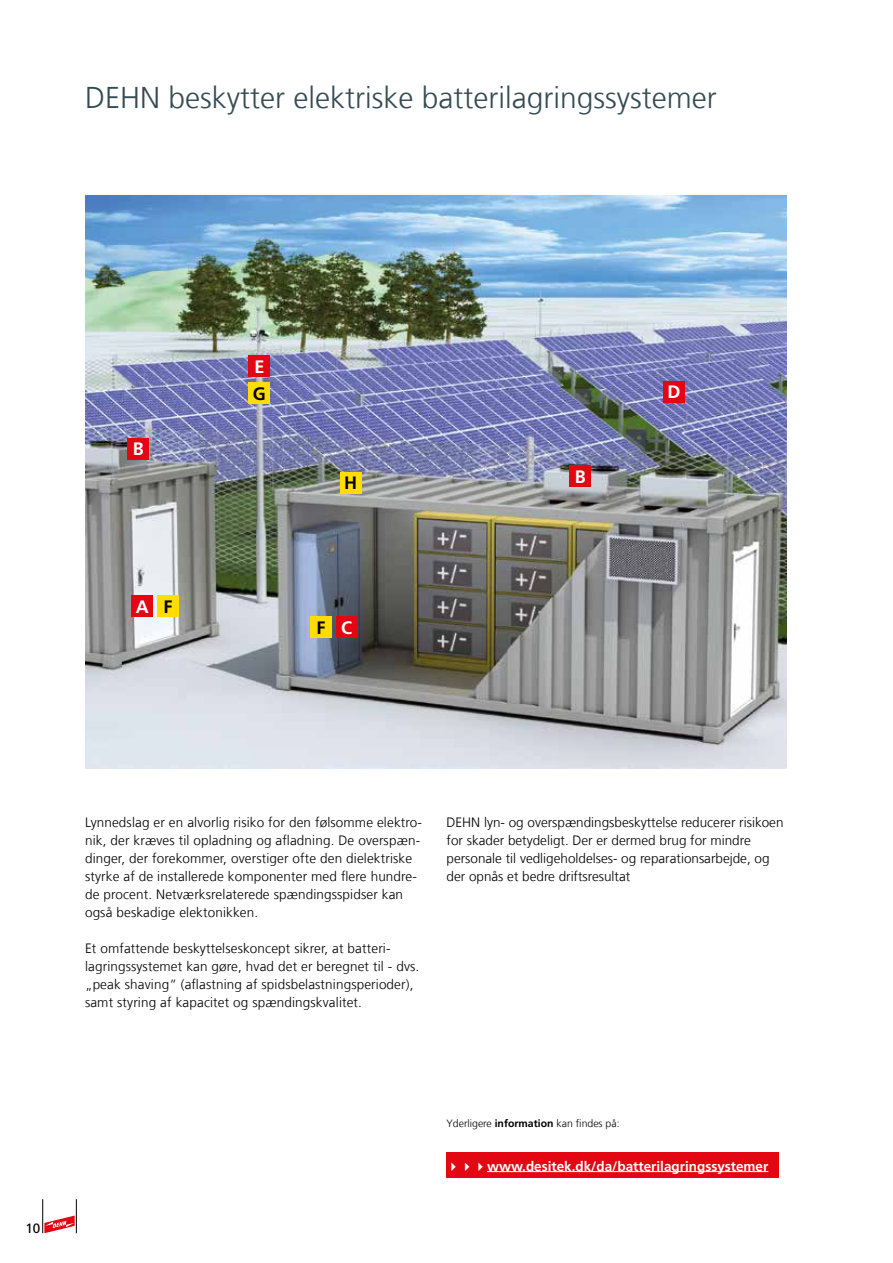
<style>
.page{position:relative;width:893px;height:1263px;background:#fff}
.page>*{position:absolute;margin:0;border:0;box-sizing:border-box;transform-origin:0 0}
.t1{font:300 30px "Frutiger LT Com";color:#354b54}
.t2{font:700 18px "Frutiger LT Com";color:#fff}
.t3{font:700 18px "Frutiger LT Com";color:#000}
.t4{font:300 13.5px/18px "Frutiger LT Com";letter-spacing:.01em;color:#000}
.t5{font:700 13.5px "Frutiger LT Com";color:#fff}
.t6{font:13.5px "Frutiger LT Com";color:#000}
.t7{font:300 10.5px "Frutiger LT Com";color:#000}
.s1{color:#fff}
.s2{font-weight:700}
</style>
<div class="page">
<div style="left:446px;top:1152px;width:333px;height:26px;background:#e30613"></div>
<hr style="left:487px;top:1171px;width:281px;height:1px;background:#fff">
<img style="left:85px;top:196px;width:702px;height:572px">
<div style="left:663px;top:381px;width:22px;height:21px;background:#e30613"></div>
<div style="left:570px;top:465px;width:21px;height:21px;background:#e30613"></div>
<div style="left:128px;top:438px;width:21px;height:21px;background:#e30613"></div>
<div style="left:132px;top:595px;width:21px;height:22px;background:#e30613"></div>
<div style="left:336px;top:617px;width:21px;height:21px;background:#e30613"></div>
<div style="left:310px;top:617px;width:22px;height:21px;background:#fd0"></div>
<div style="left:157px;top:595px;width:22px;height:22px;background:#fd0"></div>
<div style="left:340px;top:472px;width:21px;height:21px;background:#fd0"></div>
<div style="left:249px;top:355px;width:21px;height:22px;background:#e30613"></div>
<div style="left:249px;top:383px;width:21px;height:21px;background:#fd0"></div>
<svg style="left:44px;top:1215px;width:31px;height:18px"></svg>
<hr style="left:42px;top:1199px;width:1px;height:34px;background:#000">
<hr style="left:76px;top:1199px;width:1px;height:34px;background:#000">
<h1 class="t1" style="left:85px;top:80px;width:633px">DEHN beskytter elektriske batterilagringssystemer</h1>
<h2 class="t2" style="left:133px;top:439px;width:12px">B</h2>
<h2 class="t2" style="left:136px;top:596px;width:14px">A</h2>
<h2 class="t3" style="left:163px;top:596px;width:10px">F</h2>
<h2 class="t2" style="left:254px;top:356px;width:12px">E</h2>
<h2 class="t3" style="left:253px;top:383px;width:14px">G</h2>
<h2 class="t3" style="left:344px;top:473px;width:14px">H</h2>
<h2 class="t3" style="left:317px;top:617px;width:37px">F <span class="s1">C</span></h2>
<h2 class="t2" style="left:575px;top:466px;width:12px">B</h2>
<h2 class="t2" style="left:667px;top:382px;width:14px">D</h2>
<p class="t6" style="left:25px;top:1220px;width:17px">10</p>
<p class="t4" style="left:85px;top:813px;width:338px">Lynnedslag er en alvorlig risiko for den følsomme elektro&shy;nik, der kræves til opladning og afladning. De overspæn&shy;dinger, der forekommer, overstiger ofte den dielektriske styrke af de installerede komponenter med flere hundre&shy;de procent. Netværksrelaterede spændingsspidser kan også beskadige elektonikken.</p>
<p class="t4" style="left:85px;top:939px;width:336px">Et omfattende beskyttelseskoncept sikrer, at batteri&shy;lagringssystemet kan gøre, hvad det er beregnet til - dvs. „peak shaving“ (aflastning af spidsbelastningsperioder), samt styring af kapacitet og spændingskvalitet.</p>
<p class="t4" style="left:446px;top:813px;width:339px">DEHN lyn- og overspændingsbeskyttelse reducerer risikoen for skader betydeligt. Der er dermed brug for mindre personale til vedligeholdelses- og reparationsarbejde, og der opnås et bedre driftsresultat</p>
<p class="t7" style="left:446px;top:1117px;width:175px">Yderligere <span class="s2">information</span> kan findes på:</p>
<p class="t5" style="left:446px;top:1158px;width:323px">✔✔✔www.desitek.dk/da/batterilagringssystemer</p>
</div>
